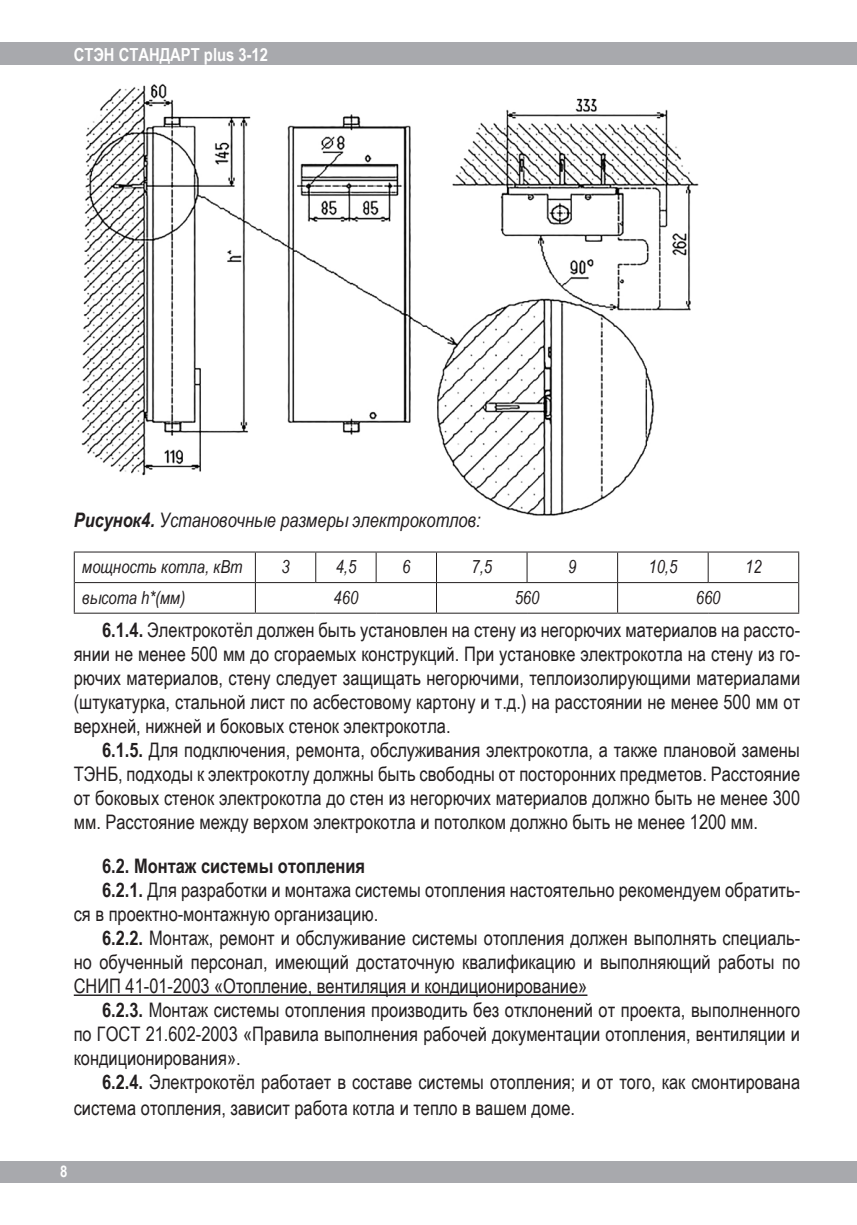
<style>
.page{position:relative;width:857px;height:1225px;background:#fff}
.page>*{position:absolute;margin:0;border:0;box-sizing:border-box;transform-origin:0 0}
.t1{font:20px/24px "Arial Narrow";color:#231f20;text-align:justify}
.t2{font:italic 20px "Arial Narrow";color:#231f20}
.t3{font:700 20px "Arial Narrow";color:#231f20}
.t4{font:italic 18px "Arial Narrow";color:#231f20}
.t5{font:700 18px "Arial Narrow";color:#fff}
.t6{font:700 16px "Arial Narrow";color:#fff}
.s1{font-weight:700}
</style>
<div class="page">
<div style="left:0;top:43px;width:856px;height:22px;background:#a8a9ad"></div>
<div style="left:0;top:1161px;width:856px;height:22px;background:#a8a9ad"></div>
<hr style="left:74px;top:994px;width:513px;height:2px;background:#231f20">
<img style="left:81px;top:83px;width:618px;height:433px">
<hr style="left:74px;top:551px;width:181px;height:1px;background:#231f20">
<hr style="left:74px;top:552px;width:1px;height:30px;background:#231f20">
<hr style="left:255px;top:551px;width:60px;height:1px;background:#231f20">
<hr style="left:315px;top:551px;width:61px;height:1px;background:#231f20">
<hr style="left:376px;top:551px;width:60px;height:1px;background:#231f20">
<hr style="left:436px;top:551px;width:90px;height:1px;background:#231f20">
<hr style="left:526px;top:551px;width:91px;height:1px;background:#231f20">
<hr style="left:617px;top:551px;width:90px;height:1px;background:#231f20">
<hr style="left:707px;top:551px;width:91px;height:1px;background:#231f20">
<hr style="left:797px;top:552px;width:1px;height:30px;background:#231f20">
<hr style="left:74px;top:582px;width:1px;height:30px;background:#231f20">
<hr style="left:797px;top:582px;width:1px;height:30px;background:#231f20">
<hr style="left:74px;top:612px;width:181px;height:1px;background:#231f20">
<hr style="left:255px;top:612px;width:60px;height:1px;background:#231f20">
<hr style="left:315px;top:612px;width:61px;height:1px;background:#231f20">
<hr style="left:376px;top:612px;width:60px;height:1px;background:#231f20">
<hr style="left:436px;top:612px;width:90px;height:1px;background:#231f20">
<hr style="left:526px;top:612px;width:91px;height:1px;background:#231f20">
<hr style="left:617px;top:612px;width:90px;height:1px;background:#231f20">
<hr style="left:707px;top:612px;width:91px;height:1px;background:#231f20">
<hr style="left:255px;top:552px;width:1px;height:30px;background:#231f20">
<hr style="left:315px;top:552px;width:1px;height:30px;background:#231f20">
<hr style="left:375px;top:552px;width:1px;height:30px;background:#231f20">
<hr style="left:436px;top:552px;width:1px;height:30px;background:#231f20">
<hr style="left:526px;top:552px;width:1px;height:30px;background:#231f20">
<hr style="left:617px;top:552px;width:1px;height:30px;background:#231f20">
<hr style="left:707px;top:552px;width:1px;height:30px;background:#231f20">
<hr style="left:75px;top:582px;width:180px;height:1px;background:#231f20">
<hr style="left:255px;top:582px;width:60px;height:1px;background:#231f20">
<svg style="left:255px;top:583px;width:1px;height:29px"></svg>
<hr style="left:315px;top:582px;width:61px;height:1px;background:#231f20">
<hr style="left:376px;top:582px;width:60px;height:1px;background:#231f20">
<hr style="left:436px;top:582px;width:90px;height:1px;background:#231f20">
<svg style="left:436px;top:583px;width:1px;height:29px"></svg>
<hr style="left:526px;top:582px;width:91px;height:1px;background:#231f20">
<hr style="left:617px;top:582px;width:90px;height:1px;background:#231f20">
<svg style="left:617px;top:583px;width:1px;height:29px"></svg>
<hr style="left:707px;top:582px;width:90px;height:1px;background:#231f20">
<p class="t5" style="left:74px;top:41px;width:196px">СТЭН СТАНДАРТ plus 3-12</p>
<p class="t2" style="left:74px;top:505px;width:408px"><span class="s1">Рисунок4.</span> Установочные размеры электрокотлов:</p>
<p class="t4" style="left:82px;top:554px;width:162px">мощность котла, кВт</p>
<p class="t4" style="left:281px;top:554px;width:10px">3</p>
<p class="t4" style="left:335px;top:554px;width:22px">4,5</p>
<p class="t4" style="left:402px;top:554px;width:10px">6</p>
<p class="t4" style="left:471px;top:554px;width:22px">7,5</p>
<p class="t4" style="left:568px;top:554px;width:10px">9</p>
<p class="t4" style="left:648px;top:554px;width:30px">10,5</p>
<p class="t4" style="left:744px;top:554px;width:18px">12</p>
<p class="t4" style="left:82px;top:585px;width:104px">высота h*(мм)</p>
<p class="t4" style="left:333px;top:585px;width:26px">460</p>
<p class="t4" style="left:514px;top:585px;width:26px">560</p>
<p class="t4" style="left:695px;top:585px;width:26px">660</p>
<p class="t1" style="left:74px;top:617px;width:727px;text-indent:28px"><span class="s1">6.1.4.</span> Электрокотёл должен быть установлен на стену из негорючих материалов на рассто&shy;янии не менее 500 мм до сгораемых конструкций. При установке электрокотла на стену из го&shy;рючих материалов, стену следует защищать негорючими, теплоизолирующими материалами (штукатурка, стальной лист по асбестовому картону и т.д.) на расстоянии не менее 500 мм от верхней, нижней и боковых стенок электрокотла.</p>
<p class="t1" style="left:74px;top:737px;width:727px;text-indent:28px"><span class="s1">6.1.5.</span> Для подключения, ремонта, обслуживания электрокотла, а также плановой замены ТЭНБ, подходы к электрокотлу должны быть свободны от посторонних предметов. Расстояние от боковых стенок электрокотла до стен из негорючих материалов должно быть не менее 300 мм. Расстояние между верхом электрокотла и потолком должно быть не менее 1200 мм.</p>
<p class="t3" style="left:102px;top:851px;width:264px">6.2. Монтаж системы отопления</p>
<p class="t1" style="left:102px;top:877px;width:699px"><span class="s1">6.2.1.</span> Для разработки и монтажа системы отопления настоятельно рекомендуем обратить-</p>
<p class="t1" style="left:74px;top:901px;width:306px">ся в проектно-монтажную организацию.</p>
<p class="t1" style="left:102px;top:925px;width:699px"><span class="s1">6.2.2.</span> Монтаж, ремонт и обслуживание системы отопления должен выполнять специаль-</p>
<p class="t1" style="left:74px;top:949px;width:727px">но обученный персонал, имеющий достаточную квалификацию и выполняющий работы по</p>
<p class="t1" style="left:74px;top:973px;width:515px">СНИП 41-01-2003 «Отопление, вентиляция и кондиционирование»</p>
<p class="t1" style="left:102px;top:997px;width:699px"><span class="s1">6.2.3.</span> Монтаж системы отопления производить без отклонений от проекта, выполненного</p>
<p class="t1" style="left:74px;top:1021px;width:727px">по ГОСТ 21.602-2003 «Правила выполнения рабочей документации отопления, вентиляции и</p>
<p class="t1" style="left:74px;top:1045px;width:168px">кондиционирования».</p>
<p class="t1" style="left:102px;top:1069px;width:699px"><span class="s1">6.2.4.</span> Электрокотёл работает в составе системы отопления; и от того, как смонтирована</p>
<p class="t1" style="left:74px;top:1095px;width:502px">система отопления, зависит работа котла и тепло в вашем доме.</p>
<p class="t6" style="left:60px;top:1159px;width:9px">8</p>
</div>
